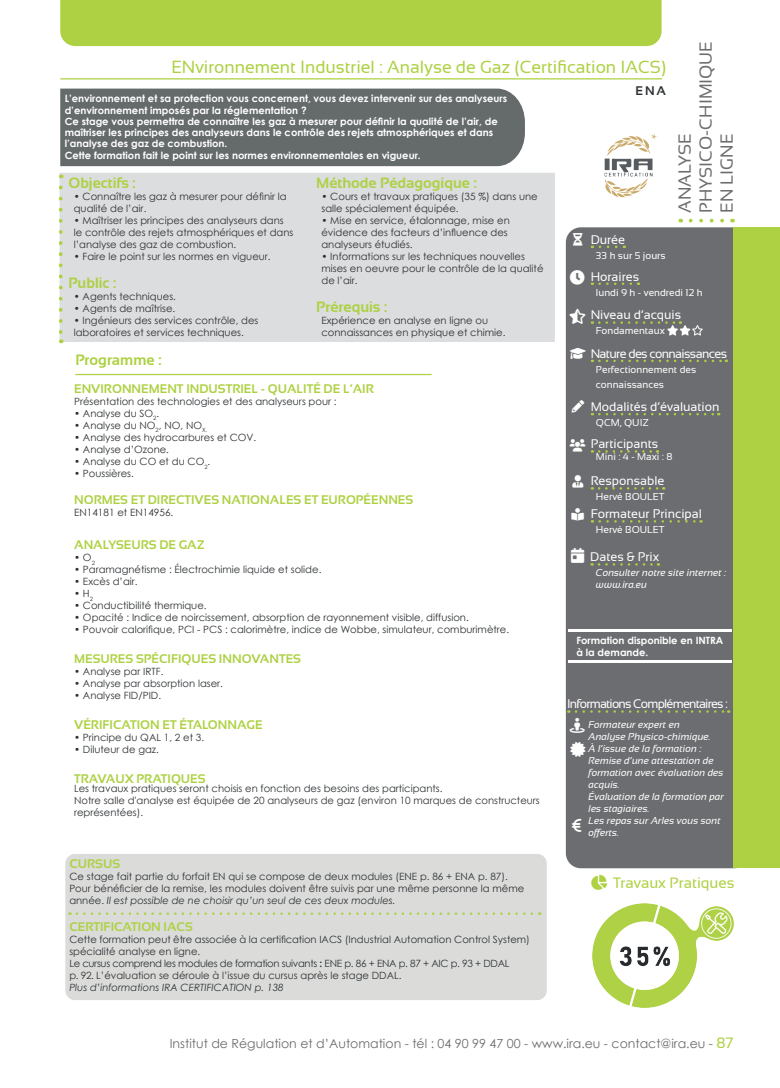
<style>
.page{position:relative;width:780px;height:1088px;background:#fff}
.page>*{position:absolute;margin:0;border:0;box-sizing:border-box;transform-origin:0 0}
.t1{font:17.5px "Sansation";color:#add142}
.t2{font:17.5px/21px "Sansation";color:#6c6d70}
.t3{font:700 15px "Sansation";color:#add142}
.t4{font:15px "Sansation";color:#add142}
.t5{font:15px "Minion Pro";color:#c8aa6a}
.t6{font:700 12.5px "Sansation";color:#add142}
.t7{font:12.5px "Sansation";color:#fff}
.t8{font:12.5px "Century Gothic";color:#6c6d70}
.t9{font:12.5px "Sansation";letter-spacing:-.06em;color:#fff}
.t10{font:12.5px "Sansation";letter-spacing:-.05em;color:#fff}
.t11{font:700 12.5px "Sansation";color:#2d3134}
.t12{font:10px/12px "Century Gothic";color:#2d3134}
.t13{font:700 10px/11.2px "Century Gothic";color:#fff}
.t14{font:italic 10px/12px "Sansation";color:#fff}
.t15{font:10px/15px "Sansation";color:#fff}
.t16{font:italic 10px "Century Gothic";color:#2d3134}
.s1{font-style:italic}
.s2{font-weight:700}
.s3{font-family:"Sansation";font-size:15px;color:#add142}
</style>
<div class="page">
<div style="left:566px;top:227px;width:183px;height:641px;background:#6c6d70;border-radius:15px"></div>
<div style="left:60px;top:0;width:601px;height:46px;background:#add142"></div>
<div style="left:733px;top:227px;width:47px;height:641px;background:#add142"></div>
<hr style="left:60px;top:78px;width:602px;height:1px;background:#add142">
<svg style="left:690px;top:219px;width:34px;height:3px"></svg>
<hr style="left:568px;top:660px;width:163px;height:3px;background:#fff">
<hr style="left:568px;top:629px;width:163px;height:3px;background:#fff">
<div style="left:60px;top:89px;width:465px;height:77px;background:#656a6a"></div>
<img style="left:592px;top:904px;width:141px;height:104px">
<div style="left:60px;top:173px;width:495px;height:169px;background:#dcdddf"></div>
<hr style="left:75px;top:374px;width:356px;height:1px;background:#add142">
<svg style="left:59px;top:187px;width:4px;height:156px"></svg>
<svg style="left:599px;top:282px;width:40px;height:3px"></svg>
<svg style="left:600px;top:246px;width:24px;height:2px"></svg>
<svg style="left:599px;top:321px;width:82px;height:3px"></svg>
<svg style="left:599px;top:360px;width:127px;height:2px"></svg>
<svg style="left:599px;top:413px;width:120px;height:2px"></svg>
<svg style="left:599px;top:563px;width:60px;height:3px"></svg>
<svg style="left:599px;top:450px;width:59px;height:3px"></svg>
<svg style="left:599px;top:487px;width:65px;height:3px"></svg>
<svg style="left:599px;top:520px;width:102px;height:3px"></svg>
<img style="left:604px;top:136px;width:49px;height:62px">
<img style="left:665px;top:323px;width:38px;height:13px">
<div style="left:65px;top:854px;width:481px;height:146px;background:#dbdcda;border-radius:10px"></div>
<svg style="left:69px;top:912px;width:463px;height:3px"></svg>
<svg style="left:568px;top:710px;width:161px;height:3px"></svg>
<h1 class="t2" style="left:674px;top:213px;width:173px;rotate:-90deg">ANALYSE<br>PHYSICO-CHIMIQUE<br>EN LIGNE</h1>
<h1 class="t1" style="left:171px;top:57px;width:496px">ENvironnement Industriel : Analyse de Gaz (Certification IACS)</h1>
<p class="t11" style="left:635px;top:83px;width:32px">ENA</p>
<p class="t13" style="left:65px;top:93px;width:444px">L’environnement et sa protection vous concernent, vous devez intervenir sur des analyseurs d’environnement imposés par la réglementation ?<br>Ce stage vous permettra de connaître les gaz à mesurer pour définir la qualité de l’air, de maîtriser les principes des analyseurs dans le contrôle des rejets atmosphériques et dans l’analyse des gaz de combustion.<br>Cette formation fait le point sur les normes environnementales en vigueur.</p>
<h2 class="t5" style="left:651px;top:129px;width:8px">*</h2>
<h2 class="t3" style="left:68px;top:175px;width:69px">Objectifs :</h2>
<p class="t12" style="left:74px;top:191px;width:214px">• Connaître les gaz à mesurer pour définir la qualité de l’air.</p>
<p class="t12" style="left:74px;top:215px;width:221px">• Maîtriser les principes des analyseurs dans le contrôle des rejets atmosphériques et dans l’analyse des gaz de combustion.</p>
<p class="t12" style="left:74px;top:251px;width:198px">• Faire le point sur les normes en vigueur.</p>
<h2 class="t3" style="left:316px;top:175px;width:162px">Méthode Pédagogique :</h2>
<p class="t12" style="left:321px;top:191px;width:218px">• Cours et travaux pratiques (35 %) dans une salle spécialement équipée.</p>
<p class="t12" style="left:321px;top:215px;width:190px">• Mise en service, étalonnage, mise en évidence des facteurs d’influence des analyseurs étudiés.</p>
<p class="t12" style="left:321px;top:251px;width:223px">• Informations sur les techniques nouvelles mises en oeuvre pour le contrôle de la qualité de l’air.</p>
<h2 class="t3" style="left:316px;top:299px;width:73px">Prérequis :</h2>
<p class="t12" style="left:321px;top:314px;width:185px">Expérience en analyse en ligne ou connaissances en physique et chimie.</p>
<p class="t7" style="left:590px;top:232px;width:36px">Durée</p>
<p class="t15" style="left:596px;top:248px;width:71px">33 h sur 5 jours</p>
<p class="t7" style="left:590px;top:269px;width:50px">Horaires</p>
<p class="t15" style="left:596px;top:285px;width:108px">lundi 9 h - vendredi 12 h</p>
<h2 class="t3" style="left:68px;top:274px;width:49px">Public :</h2>
<p class="t12" style="left:74px;top:290px;width:104px">• Agents techniques.</p>
<p class="t12" style="left:74px;top:302px;width:103px">• Agents de maîtrise.</p>
<p class="t12" style="left:74px;top:314px;width:186px">• Ingénieurs des services contrôle, des laboratoires et services techniques.</p>
<p class="t7" style="left:590px;top:308px;width:92px">Niveau d’acquis</p>
<p class="t15" style="left:596px;top:323px;width:70px">Fondamentaux</p>
<p class="t10" style="left:590px;top:346px;width:138px">Nature des connaissances</p>
<p class="t15" style="left:596px;top:362px;width:102px">Perfectionnement des connaissances</p>
<p class="t7" style="left:590px;top:400px;width:130px">Modalités d’évaluation</p>
<p class="t15" style="left:596px;top:415px;width:55px">QCM, QUIZ</p>
<h2 class="t3" style="left:75px;top:351px;width:88px">Programme :</h2>
<p class="t6" style="left:74px;top:382px;width:301px">ENVIRONNEMENT INDUSTRIEL - QUALITÉ DE L’AIR</p>
<p class="t12" style="left:74px;top:395px;width:264px">Présentation des technologies et des analyseurs pour :</p>
<p class="t12" style="left:74px;top:407px;width:87px">• Analyse du SO<sub>2</sub>.</p>
<p class="t12" style="left:74px;top:419px;width:135px">• Analyse du NO<sub>2</sub>, NO, NO<sub>X.</sub></p>
<p class="t12" style="left:74px;top:431px;width:184px">• Analyse des hydrocarbures et COV.</p>
<p class="t12" style="left:74px;top:443px;width:96px">• Analyse d’Ozone.</p>
<p class="t12" style="left:74px;top:455px;width:138px">• Analyse du CO et du CO<sub>2</sub>.</p>
<p class="t12" style="left:74px;top:467px;width:61px">• Poussières.</p>
<p class="t6" style="left:74px;top:493px;width:341px">NORMES ET DIRECTIVES NATIONALES ET EUROPÉENNES</p>
<p class="t12" style="left:74px;top:506px;width:101px">EN14181 et EN14956.</p>
<p class="t6" style="left:74px;top:538px;width:132px">ANALYSEURS DE GAZ</p>
<p class="t12" style="left:74px;top:551px;width:22px">• O<sub>2</sub></p>
<p class="t12" style="left:74px;top:563px;width:249px">• Paramagnétisme : Électrochimie liquide et solide.</p>
<p class="t12" style="left:74px;top:575px;width:65px">• Excès d’air.</p>
<p class="t12" style="left:74px;top:587px;width:20px">• H<sub>2</sub></p>
<p class="t12" style="left:74px;top:599px;width:134px">• Conductibilité thermique.</p>
<p class="t12" style="left:74px;top:611px;width:396px">• Opacité : Indice de noircissement, absorption de rayonnement visible, diffusion.</p>
<p class="t12" style="left:74px;top:623px;width:436px">• Pouvoir calorifique, PCI - PCS : calorimètre, indice de Wobbe, simulateur, comburimètre.</p>
<p class="t6" style="left:74px;top:652px;width:228px">MESURES SPÉCIFIQUES INNOVANTES</p>
<p class="t12" style="left:74px;top:665px;width:91px">• Analyse par IRTF.</p>
<p class="t12" style="left:74px;top:677px;width:150px">• Analyse par absorption laser.</p>
<p class="t12" style="left:74px;top:689px;width:88px">• Analyse FID/PID.</p>
<p class="t6" style="left:74px;top:718px;width:190px">VÉRIFICATION ET ÉTALONNAGE</p>
<p class="t12" style="left:74px;top:731px;width:131px">• Principe du QAL 1, 2 et 3.</p>
<p class="t12" style="left:74px;top:743px;width:86px">• Diluteur de gaz.</p>
<p class="t6" style="left:74px;top:771px;width:133px">TRAVAUX PRATIQUES</p>
<p class="t12" style="left:74px;top:782px;width:467px">Les travaux pratiques seront choisis en fonction des besoins des participants.<br>Notre salle d'analyse est équipée de 20 analyseurs de gaz (environ 10 marques de constructeurs représentées).</p>
<p class="t7" style="left:590px;top:437px;width:69px">Participants</p>
<p class="t15" style="left:596px;top:449px;width:78px">Mini : 4 - Maxi : 8</p>
<p class="t7" style="left:590px;top:474px;width:75px">Responsable</p>
<p class="t15" style="left:596px;top:489px;width:70px">Hervé BOULET</p>
<p class="t7" style="left:590px;top:507px;width:113px">Formateur Principal</p>
<p class="t15" style="left:596px;top:522px;width:70px">Hervé BOULET</p>
<p class="t7" style="left:590px;top:550px;width:70px">Dates &amp; Prix</p>
<p class="t14" style="left:596px;top:567px;width:132px">Consulter notre site internet : www.ira.eu</p>
<p class="t13" style="left:576px;top:633px;width:148px;line-height:12px">Formation disponible en INTRA à la demande.</p>
<p class="t9" style="left:567px;top:697px;width:162px">Informations Complémentaires :</p>
<p class="t14" style="left:588px;top:718px;width:137px">Formateur expert en<br>Analyse Physico-chimique.<br>À l’issue de la formation :<br>Remise d’une attestation de formation avec évaluation des acquis.<br>Évaluation de la formation par les stagiaires.<br>Les repas sur Arles vous sont offerts.</p>
<p class="t6" style="left:69px;top:857px;width:52px">CURSUS</p>
<p class="t12" style="left:69px;top:870px;width:456px">Ce stage fait partie du forfait EN qui se compose de deux modules (ENE p. 86 + ENA p. 87).<br>Pour bénéficier de la remise, les modules doivent être suivis par une même personne la même année. <span class="s1">Il est possible de ne choisir qu’un seul de ces deux modules.</span></p>
<p class="t6" style="left:69px;top:920px;width:125px">CERTIFICATION IACS</p>
<p class="t12" style="left:69px;top:933px;width:462px">Cette formation peut être associée à la certification IACS (Industrial Automation Control System) spécialité analyse en ligne.<br>Le cursus comprend les modules de formation suivants <span class="s2">:</span> ENE p. 86 + ENA p. 87 + AIC p. 93 + DDAL<br>p. 92. L’évaluation se déroule à l’issue du cursus après le stage DDAL.</p>
<p class="t16" style="left:69px;top:981px;width:216px">Plus d’informations IRA CERTIFICATION p. 138</p>
<h2 class="t4" style="left:613px;top:875px;width:123px">Travaux Pratiques</h2>
<p class="t8" style="left:170px;top:1034px;width:565px">Institut de Régulation et d’Automation - tél : 04 90 99 47 00 - www.ira.eu - contact@ira.eu - <span class="s3">87</span></p>
</div>
